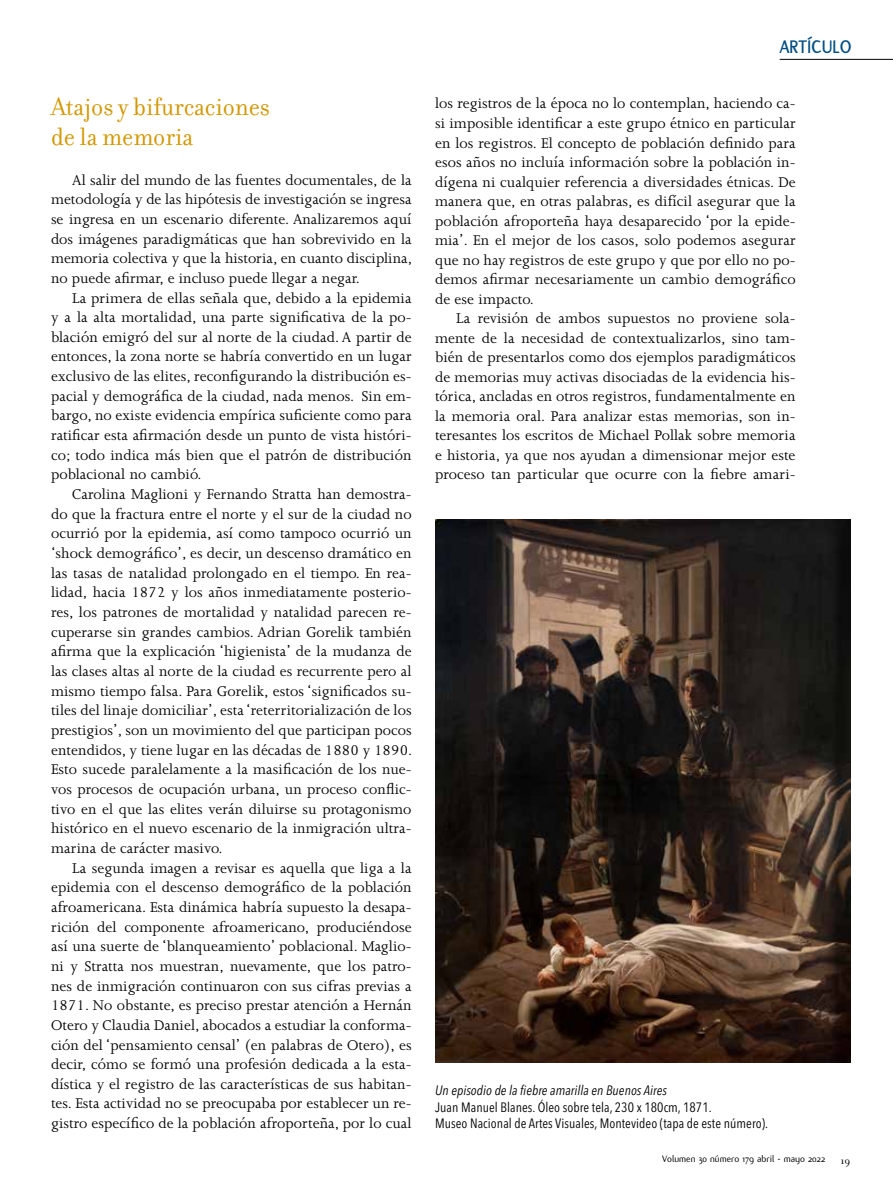
<style>
.page{position:relative;width:893px;height:1191px;background:#fff}
.page>*{position:absolute;margin:0;border:0;box-sizing:border-box;transform-origin:0 0}
.t1{font:27px/30px "Filosofia OT";color:#d39700;scale:.95 1}
.t2{font:700 19.5px "Flux";letter-spacing:.01em;color:#004d83;scale:.95 1}
.t3{font:16.2px/19.6px "Joanna MT Std";letter-spacing:.005em;color:#000;text-align:justify}
.t4{font:condensed 13.5px/16.5px "Avenir Next LT Pro";letter-spacing:.005em;color:#000}
.t5{font:italic condensed 13.5px "Avenir Next LT Pro";letter-spacing:.005em;color:#000}
.t6{font:11.25px "Filosofia OT";color:#000}
.t7{font:10.2px "Flux";color:#000}
</style>
<div class="page">
<img style="left:435px;top:519px;width:415px;height:543px">
<hr style="left:780px;top:59px;width:113px;height:1px;background:#000">
<h1 class="t1" style="left:51px;top:92px;width:232px">Atajos y bifurcaciones de la memoria</h1>
<p class="t3" style="left:51px;top:170px;width:363px;text-indent:21px">Al salir del mundo de las fuentes documentales, de la metodología y de las hipótesis de investigación se ingresa se ingresa en un escenario diferente. Analizaremos aquí dos imágenes paradigmáticas que han sobrevivido en la memoria colectiva y que la historia, en cuanto disciplina, no puede afirmar, e incluso puede llegar a negar.</p>
<p class="t3" style="left:51px;top:288px;width:362px;text-indent:21px">La primera de ellas señala que, debido a la epidemia y a la alta mortalidad, una parte significativa de la po&shy;blación emigró del sur al norte de la ciudad. A partir de entonces, la zona norte se habría convertido en un lugar exclusivo de las elites, reconfigurando la distribución es&shy;pacial y demográfica de la ciudad, nada menos. Sin em&shy;bargo, no existe evidencia empírica suficiente como para ratificar esta afirmación desde un punto de vista históri&shy;co; todo indica más bien que el patrón de distribución poblacional no cambió.</p>
<p class="t3" style="left:51px;top:484px;width:363px;text-indent:21px">Carolina Maglioni y Fernando Stratta han demostra&shy;do que la fractura entre el norte y el sur de la ciudad no ocurrió por la epidemia, así como tampoco ocurrió un ‘shock demográfico’, es decir, un descenso dramático en las tasas de natalidad prolongado en el tiempo. En rea&shy;lidad, hacia 1872 y los años inmediatamente posterio&shy;res, los patrones de mortalidad y natalidad parecen re&shy;cuperarse sin grandes cambios. Adrian Gorelik también afirma que la explicación ‘higienista’ de la mudanza de las clases altas al norte de la ciudad es recurrente pero al mismo tiempo falsa. Para Gorelik, estos ‘significados su&shy;tiles del linaje domiciliar’, esta ‘reterritorialización de los prestigios’, son un movimiento del que participan pocos entendidos, y tiene lugar en las décadas de 1880 y 1890.<br>Esto sucede paralelamente a la masificación de los nue&shy;vos procesos de ocupación urbana, un proceso conflic&shy;tivo en el que las elites verán diluirse su protagonismo histórico en el nuevo escenario de la inmigración ultra&shy;marina de carácter masivo.</p>
<p class="t3" style="left:51px;top:858px;width:362px;text-indent:21px">La segunda imagen a revisar es aquella que liga a la epidemia con el descenso demográfico de la población afroamericana. Esta dinámica habría supuesto la desapa&shy;rición del componente afroamericano, produciéndose así una suerte de ‘blanqueamiento’ poblacional. Maglio&shy;ni y Stratta nos muestran, nuevamente, que los patro&shy;nes de inmigración continuaron con sus cifras previas a 1871. No obstante, es preciso prestar atención a Hernán Otero y Claudia Daniel, abocados a estudiar la conforma&shy;ción del ‘pensamiento censal’ (en palabras de Otero), es decir, cómo se formó una profesión dedicada a la esta&shy;dística y el registro de las características de sus habitan&shy;tes. Esta actividad no se preocupaba por establecer un re&shy;gistro específico de la población afroporteña, por lo cual</p>
<p class="t2" style="left:780px;top:36px;width:77px">ARTÍCULO</p>
<p class="t3" style="left:435px;top:94px;width:362px">los registros de la época no lo contemplan, haciendo ca&shy;si imposible identificar a este grupo étnico en particular en los registros. El concepto de población definido para esos años no incluía información sobre la población in&shy;dígena ni cualquier referencia a diversidades étnicas. De manera que, en otras palabras, es difícil asegurar que la población afroporteña haya desaparecido ‘por la epide&shy;mia’. En el mejor de los casos, solo podemos asegurar que no hay registros de este grupo y que por ello no po&shy;demos afirmar necesariamente un cambio demográfico de ese impacto.</p>
<p class="t3" style="left:435px;top:308px;width:362px;text-indent:21px">La revisión de ambos supuestos no proviene sola&shy;mente de la necesidad de contextualizarlos, sino tam&shy;bién de presentarlos como dos ejemplos paradigmáticos de memorias muy activas disociadas de la evidencia his&shy;tórica, ancladas en otros registros, fundamentalmente en la memoria oral. Para analizar estas memorias, son in&shy;teresantes los escritos de Michael Pollak sobre memoria e historia, ya que nos ayudan a dimensionar mejor este proceso tan particular que ocurre con la fiebre amari-</p>
<p class="t5" style="left:435px;top:1082px;width:233px">Un episodio de la fiebre amarilla en Buenos Aires</p>
<p class="t4" style="left:435px;top:1098px;width:335px">Juan Manuel Blanes. Óleo sobre tela, 230 x 180cm, 1871.<br>Museo Nacional de Artes Visuales, Montevideo (tapa de este número).</p>
<p class="t7" style="left:662px;top:1152px;width:165px">Volumen 30 número 179 abril - mayo 2022</p>
<p class="t6" style="left:840px;top:1154px;width:12px">19</p>
</div>
